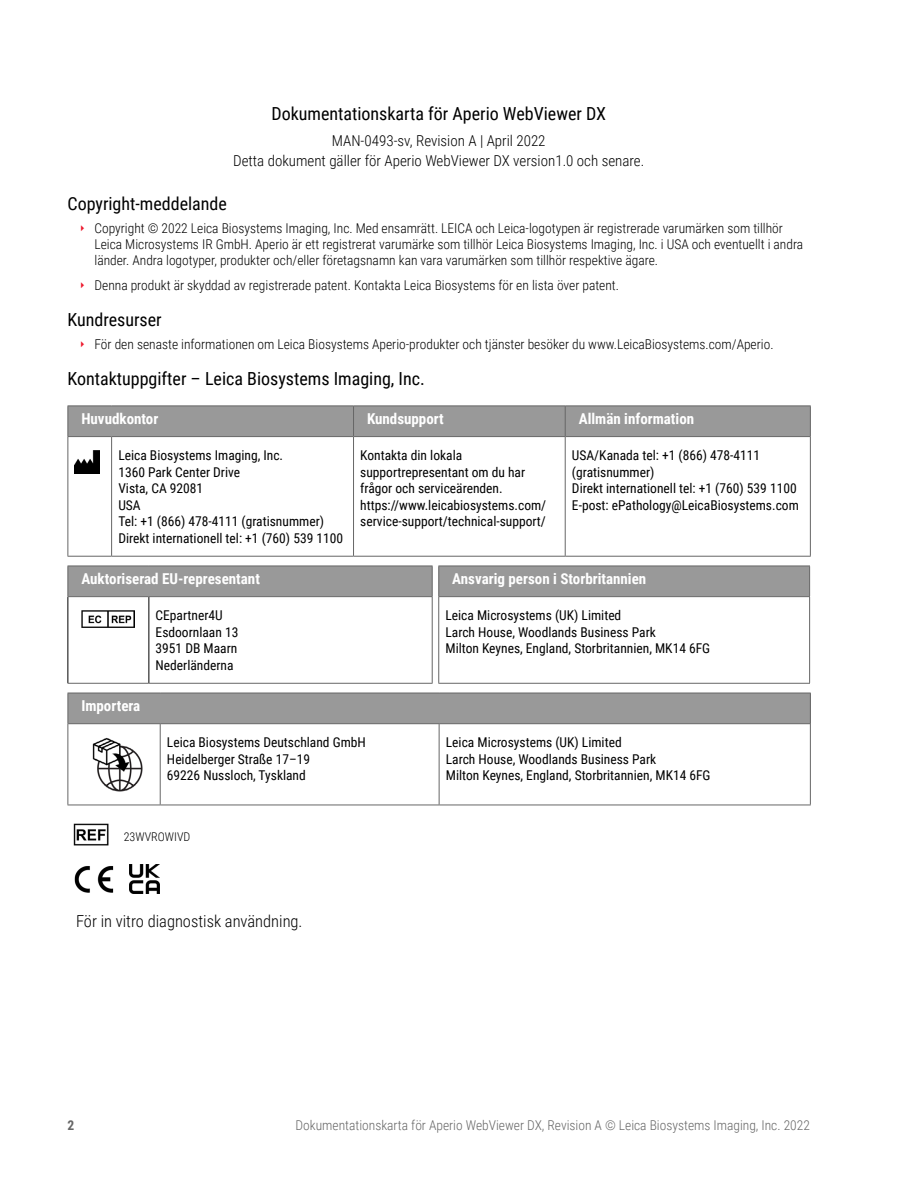
<style>
.page{position:relative;width:918px;height:1188px;background:#fff}
.page>*{position:absolute;margin:0;border:0;box-sizing:border-box;transform-origin:0 0}
.t1{font:18px "Roboto Condensed";color:#000}
.t2{font:300 16.5px "Roboto Condensed";color:#000}
.t3{font:700 15px "Roboto Condensed";color:#fff}
.t4{font:300 15px/19.5px "Roboto Condensed";color:#000;text-align:center}
.t5{font:13.5px/16.5px "Roboto Condensed";color:#000}
.t6{font:300 13.5px/16.2px "Roboto Condensed";color:#000}
.t7{font:300 13.5px "Roboto Condensed";color:#666}
.t8{font:700 13.5px "Roboto Condensed";color:#666}
.t9{font:300 12px "Roboto Condensed";color:#000}
</style>
<div class="page">
<div style="left:69px;top:407px;width:741px;height:29px;background:#999"></div>
<svg style="left:69px;top:437px;width:741px;height:119px"></svg>
<hr style="left:68px;top:406px;width:44px;height:1px;background:#666">
<hr style="left:68px;top:406px;width:1px;height:30px;background:#666">
<hr style="left:112px;top:406px;width:242px;height:1px;background:#666">
<hr style="left:354px;top:406px;width:211px;height:1px;background:#666">
<hr style="left:353px;top:406px;width:1px;height:30px;background:#666">
<hr style="left:565px;top:406px;width:246px;height:1px;background:#666">
<hr style="left:565px;top:406px;width:1px;height:30px;background:#666">
<hr style="left:810px;top:406px;width:1px;height:30px;background:#666">
<hr style="left:68px;top:436px;width:44px;height:1px;background:#666">
<hr style="left:68px;top:437px;width:1px;height:119px;background:#666">
<hr style="left:112px;top:436px;width:242px;height:1px;background:#666">
<hr style="left:111px;top:437px;width:1px;height:119px;background:#666">
<hr style="left:354px;top:436px;width:211px;height:1px;background:#666">
<hr style="left:353px;top:437px;width:1px;height:119px;background:#666">
<hr style="left:565px;top:436px;width:246px;height:1px;background:#666">
<hr style="left:565px;top:437px;width:1px;height:119px;background:#666">
<hr style="left:810px;top:437px;width:1px;height:119px;background:#666">
<hr style="left:68px;top:556px;width:44px;height:1px;background:#666">
<hr style="left:112px;top:556px;width:242px;height:1px;background:#666">
<hr style="left:354px;top:556px;width:211px;height:1px;background:#666">
<hr style="left:565px;top:556px;width:246px;height:1px;background:#666">
<img style="left:75px;top:450px;width:24px;height:23px">
<div style="left:69px;top:567px;width:740px;height:29px;background:#999"></div>
<svg style="left:69px;top:597px;width:740px;height:86px"></svg>
<hr style="left:438px;top:566px;width:372px;height:1px;background:#666">
<hr style="left:809px;top:566px;width:1px;height:30px;background:#666">
<hr style="left:438px;top:596px;width:372px;height:1px;background:#666">
<hr style="left:809px;top:597px;width:1px;height:86px;background:#666">
<hr style="left:68px;top:683px;width:81px;height:1px;background:#666">
<hr style="left:149px;top:683px;width:284px;height:1px;background:#666">
<hr style="left:438px;top:683px;width:372px;height:1px;background:#666">
<hr style="left:68px;top:597px;width:1px;height:86px;background:#000">
<hr style="left:148px;top:597px;width:1px;height:86px;background:#000">
<hr style="left:438px;top:566px;width:1px;height:30px;background:#666">
<hr style="left:432px;top:597px;width:1px;height:86px;background:#666">
<hr style="left:438px;top:597px;width:1px;height:86px;background:#666">
<hr style="left:68px;top:566px;width:81px;height:1px;background:#666">
<hr style="left:68px;top:566px;width:1px;height:30px;background:#666">
<hr style="left:149px;top:566px;width:284px;height:1px;background:#666">
<hr style="left:432px;top:566px;width:1px;height:30px;background:#666">
<hr style="left:68px;top:596px;width:81px;height:1px;background:#666">
<hr style="left:149px;top:596px;width:284px;height:1px;background:#666">
<img style="left:81px;top:610px;width:53px;height:17px">
<div style="left:68px;top:693px;width:742px;height:31px;background:#999"></div>
<svg style="left:69px;top:724px;width:741px;height:81px"></svg>
<hr style="left:68px;top:693px;width:92px;height:1px;background:#666">
<hr style="left:68px;top:693px;width:1px;height:31px;background:#666">
<hr style="left:160px;top:693px;width:279px;height:1px;background:#666">
<hr style="left:439px;top:693px;width:372px;height:1px;background:#666">
<hr style="left:810px;top:693px;width:1px;height:31px;background:#666">
<hr style="left:68px;top:724px;width:1px;height:81px;background:#666">
<hr style="left:160px;top:724px;width:1px;height:81px;background:#666">
<hr style="left:439px;top:724px;width:1px;height:81px;background:#666">
<hr style="left:810px;top:724px;width:1px;height:81px;background:#666">
<hr style="left:68px;top:805px;width:92px;height:1px;background:#666">
<hr style="left:160px;top:805px;width:279px;height:1px;background:#666">
<hr style="left:439px;top:805px;width:372px;height:1px;background:#666">
<hr style="left:68px;top:723px;width:92px;height:1px;background:#666">
<hr style="left:160px;top:723px;width:279px;height:1px;background:#666">
<hr style="left:439px;top:723px;width:371px;height:1px;background:#666">
<img style="left:91px;top:737px;width:53px;height:54px">
<img style="left:74px;top:824px;width:34px;height:22px">
<img style="left:74px;top:866px;width:40px;height:27px">
<img style="left:130px;top:864px;width:30px;height:30px">
<h1 class="t1" style="left:271px;top:101px;width:336px">Dokumentationskarta för Aperio WebViewer DX</h1>
<p class="t4" style="left:233px;top:130px;width:413px">MAN-0493-sv, Revision A | April 2022<br>Detta dokument gäller för Aperio WebViewer DX version1.0 och senare.</p>
<h1 class="t1" style="left:68px;top:191px;width:161px">Copyright-meddelande</h1>
<p class="t6" style="left:94px;top:219px;width:710px">Copyright © 2022 Leica Biosystems Imaging, Inc. Med ensamrätt. LEICA och Leica-logotypen är registrerade varumärken som tillhör<br>Leica Microsystems IR GmbH. Aperio är ett registrerat varumärke som tillhör Leica Biosystems Imaging, Inc. i USA och eventuellt i andra länder. Andra logotyper, produkter och/eller företagsnamn kan vara varumärken som tillhör respektive ägare.</p>
<p class="t6" style="left:94px;top:277px;width:526px">Denna produkt är skyddad av registrerade patent. Kontakta Leica Biosystems för en lista över patent.</p>
<h1 class="t1" style="left:68px;top:307px;width:96px">Kundresurser</h1>
<p class="t6" style="left:94px;top:336px;width:681px">För den senaste informationen om Leica Biosystems Aperio-produkter och tjänster besöker du www.LeicaBiosystems.com/Aperio.</p>
<h1 class="t1" style="left:68px;top:366px;width:359px">Kontaktuppgifter – Leica Biosystems Imaging, Inc.</h1>
<p class="t3" style="left:81px;top:408px;width:79px">Huvudkontor</p>
<p class="t3" style="left:367px;top:408px;width:78px">Kundsupport</p>
<p class="t3" style="left:579px;top:408px;width:117px">Allmän information</p>
<p class="t5" style="left:118px;top:447px;width:226px">Leica Biosystems Imaging, Inc.<br>1360 Park Center Drive<br>Vista, CA 92081<br>USA<br>Tel: +1 (866) 478-4111 (gratisnummer)<br>Direkt internationell tel: +1 (760) 539 1100</p>
<p class="t5" style="left:360px;top:447px;width:188px">Kontakta din lokala supportrepresentant om du har frågor och serviceärenden. https://www.leicabiosystems.com/ service-support/technical-support/</p>
<p class="t5" style="left:572px;top:447px;width:228px">USA/Kanada tel: +1 (866) 478-4111 (gratisnummer)<br>Direkt internationell tel: +1 (760) 539 1100<br>E-post: ePathology@LeicaBiosystems.com</p>
<p class="t3" style="left:81px;top:568px;width:180px">Auktoriserad EU-representant</p>
<p class="t3" style="left:452px;top:568px;width:196px">Ansvarig person i Storbritannien</p>
<p class="t5" style="left:156px;top:607px;width:84px">CEpartner4U<br>Esdoornlaan 13<br>3951 DB Maarn<br>Nederländerna</p>
<p class="t5" style="left:445px;top:607px;width:266px">Leica Microsystems (UK) Limited<br>Larch House, Woodlands Business Park<br>Milton Keynes, England, Storbritannien, MK14 6FG</p>
<p class="t3" style="left:81px;top:695px;width:61px">Importera</p>
<p class="t5" style="left:167px;top:734px;width:200px">Leica Biosystems Deutschland GmbH<br>Heidelberger Straße 17–19<br>69226 Nussloch, Tyskland</p>
<p class="t5" style="left:446px;top:734px;width:266px">Leica Microsystems (UK) Limited<br>Larch House, Woodlands Business Park<br>Milton Keynes, England, Storbritannien, MK14 6FG</p>
<p class="t9" style="left:124px;top:828px;width:68px">23WVROWIVD</p>
<p class="t2" style="left:76px;top:910px;width:228px">För in vitro diagnostisk användning.</p>
<p class="t8" style="left:67px;top:1116px;width:8px">2</p>
<p class="t7" style="left:296px;top:1116px;width:516px">Dokumentationskarta för Aperio WebViewer DX, Revision A © Leica Biosystems Imaging, Inc. 2022</p>
</div>
